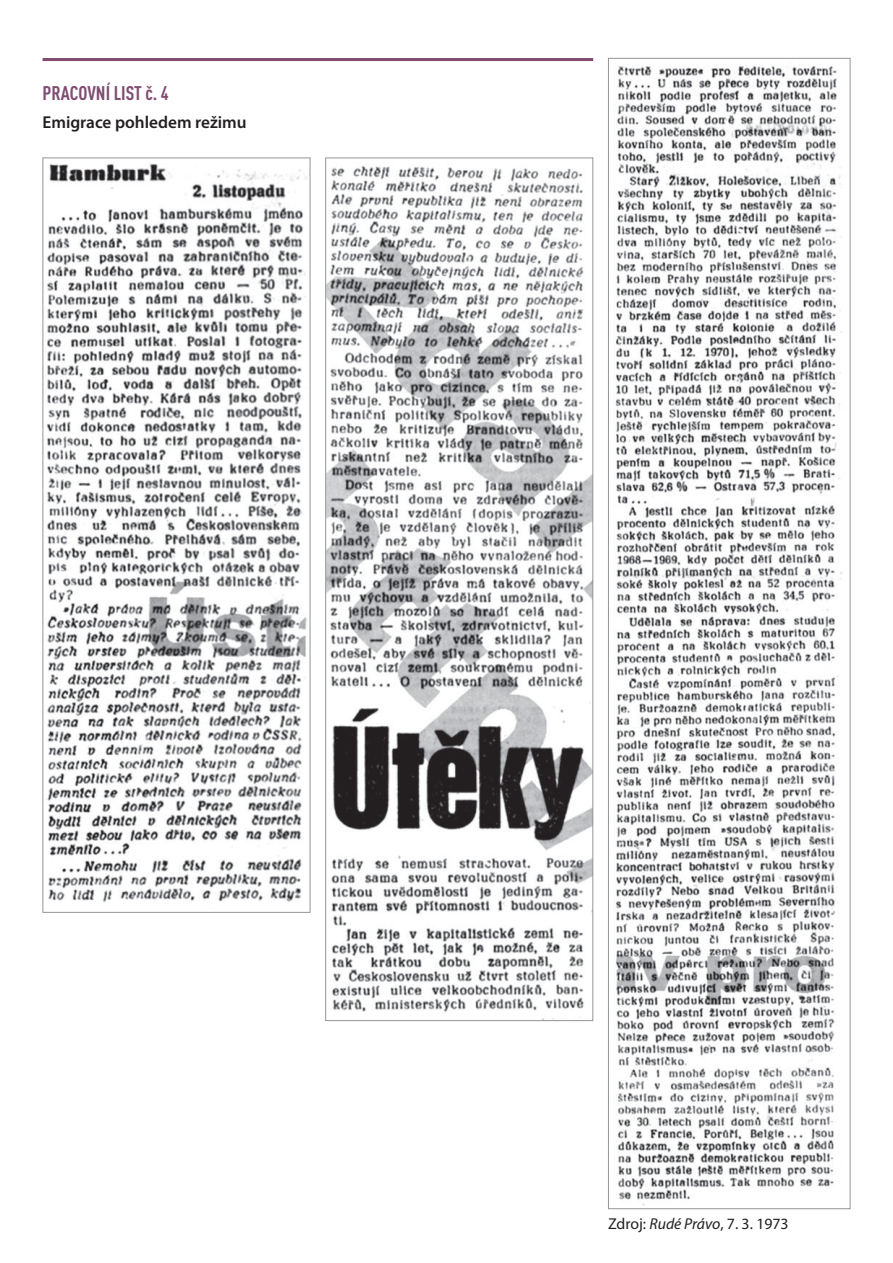
<style>
.page{position:relative;width:893px;height:1263px;background:#fff}
.page>*{position:absolute;margin:0;border:0;box-sizing:border-box;transform-origin:0 0}
.t1{font:700 condensed 19.5px "DIN Pro";color:#804c72}
.t2{font:600 17.25px "Myriad Pro";color:#231f20}
.t3{font:15.75px "Myriad Pro";color:#231f20}
.s1{font-style:italic}
</style>
<div class="page">
<img style="left:47px;top:163px;width:261px;height:740px">
<div style="left:43px;top:157px;width:267px;height:756px;border:1px solid #939598"></div>
<img style="left:327px;top:166px;width:264px;height:853px">
<img style="left:615px;top:64px;width:227px;height:1142px">
<hr style="left:43px;top:58px;width:550px;height:3px;background:#804c72">
<p class="t1" style="left:43px;top:80px;width:128px">PRACOVNÍ LIST č. 4</p>
<p class="t2" style="left:43px;top:111px;width:206px">Emigrace pohledem režimu</p>
<p class="t3" style="left:608px;top:1214px;width:182px">Zdroj: <span class="s1">Rudé Právo</span>, 7. 3. 1973</p>
</div>
